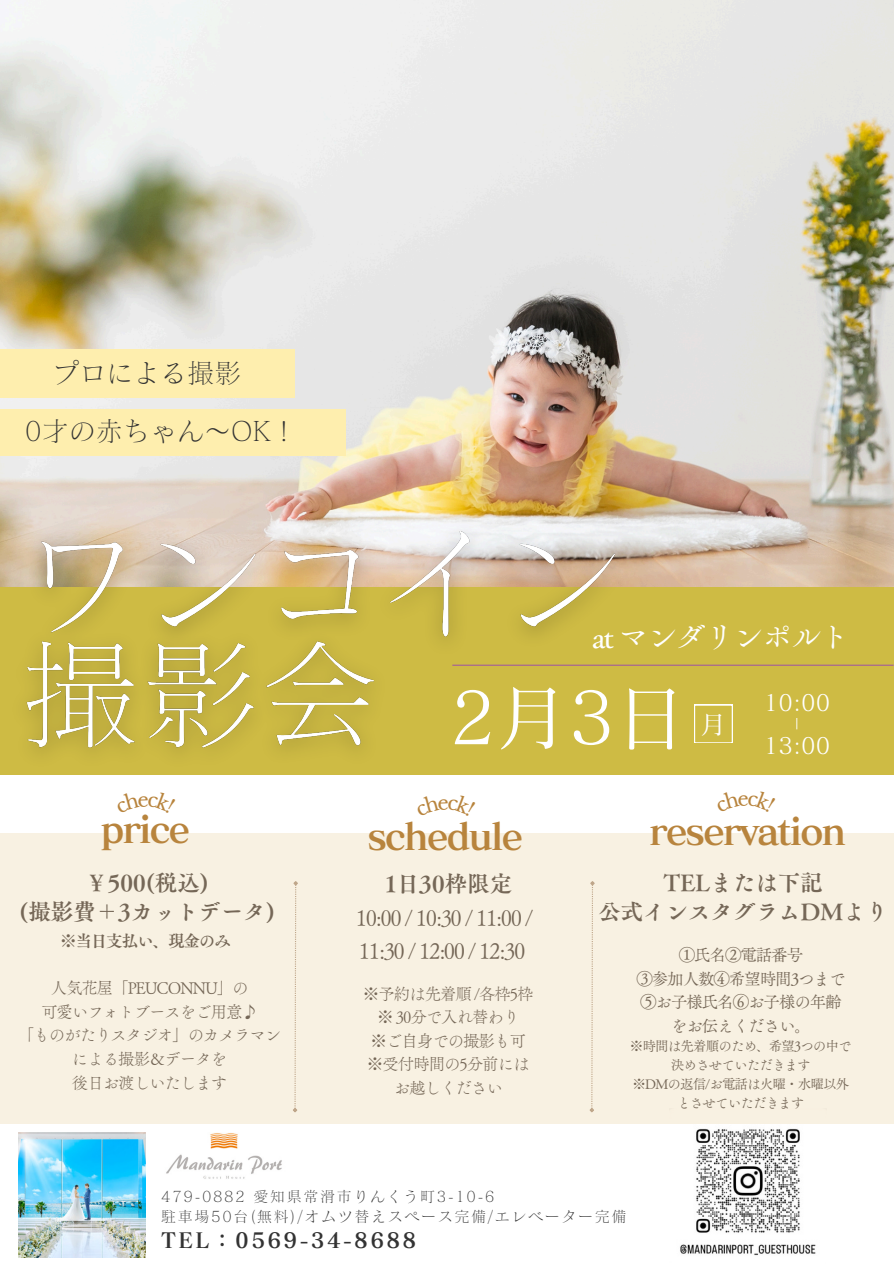
<style>
.page{position:relative;width:894px;height:1264px;background:#fff}
.page>*{position:absolute;margin:0;border:0;box-sizing:border-box;transform-origin:0 0}
.t1{font:72px "Canva Matisse Pro N M";color:#fff}
.t2{font:37.5px "Canva Matisse Pro N B";letter-spacing:-.055em;color:#b8843d}
.t3{font:30.75px "Canva Tsuku A Old Min Pr 6 N R";letter-spacing:-.065em;color:#fff}
.t4{font:27px "Canva Matisse Pro N L";color:#333}
.t5{font:25.65px "Canva Matisse Pro N M";color:#fff}
.t6{font:22.65px "Canva Matisse Pro N M";color:#fff}
.t7{font:22.5px "Canva Tsuku A Old Min Pr 6 N B";color:#756757}
.t8{font:22.5px "Tsuku A Old Min Pr 6 N L";letter-spacing:-.065em;color:#756757}
.t9{font:21px "Canva Matisse Pro N B";letter-spacing:.11em;color:#333}
.t10{font:16.5px "Tsuku A Old Min Pr 6 N L";letter-spacing:-.065em;color:#756757}
.t11{font:16.5px "Canva Tsuku A Old Min Pr 6 N R";letter-spacing:-.065em;color:#756757}
.t12{font:16.5px "Canva Tsuku A Old Min Pr 6 N B";letter-spacing:-.065em;color:#756757}
.t13{font:15px "Canva Matisse Pro N L";letter-spacing:.11em;color:#333}
.t14{font:13.5px "Canva Tsuku A Old Min Pr 6 N R";letter-spacing:-.065em;color:#756757}
</style>
<div class="page">
<img style="left:0;top:0;width:893px;height:587px">
<div style="left:0;top:587px;width:893px;height:188px;background:#cebb44"></div>
<img style="left:0;top:507px;width:643px;height:244px">
<svg style="left:694px;top:704px;width:38px;height:39px"></svg>
<hr style="left:452px;top:664px;width:441px;height:1px;background:#a25d9b">
<div style="left:0;top:349px;width:294px;height:48px;background:#feeeae"></div>
<div style="left:0;top:409px;width:345px;height:46px;background:#feeeae"></div>
<img style="left:669px;top:1123px;width:157px;height:133px">
<div style="left:0;top:833px;width:892px;height:290px;background:#f8f1e2"></div>
<svg style="left:293px;top:881px;width:5px;height:232px"></svg>
<svg style="left:589px;top:881px;width:6px;height:232px"></svg>
<img style="left:166px;top:1133px;width:116px;height:46px">
<img style="left:18px;top:1132px;width:127px;height:125px">
<h6 class="t4" style="left:52px;top:359px;width:190px">プロによる撮影</h6>
<p class="t4" style="left:25px;top:418px;width:274px">0才の赤ちゃん～OK！</p>
<p class="t2" style="left:100px;top:810px;width:91px">price</p>
<p class="t7" style="left:85px;top:871px;width:125px">￥500(税込)</p>
<p class="t7" style="left:19px;top:900px;width:257px">(撮影費＋3カットデータ)</p>
<p class="t12" style="left:60px;top:932px;width:172px">※当日支払い、現金のみ</p>
<p class="t10" style="left:51px;top:979px;width:200px">人気花屋「PEUCONNU」の</p>
<p class="t10" style="left:41px;top:1003px;width:218px">可愛いフォトブースをご用意♪</p>
<p class="t10" style="left:18px;top:1026px;width:265px">「ものがたりスタジオ」のカメラマン</p>
<p class="t10" style="left:72px;top:1050px;width:157px">による撮影＆データを</p>
<p class="t10" style="left:72px;top:1074px;width:157px">後日お渡しいたします</p>
<p class="t3" style="left:592px;top:621px;width:260px">atマンダリンポルト</p>
<p class="t1" style="left:450px;top:680px;width:211px">2月3日</p>
<h2 class="t5" style="left:700px;top:711px;width:21px">月</h2>
<p class="t6" style="left:763px;top:691px;width:68px">10:00</p>
<p class="t6" style="left:763px;top:733px;width:68px">13:00</p>
<p class="t6" style="left:810px;top:718px;width:13px;rotate:90deg">–</p>
<p class="t2" style="left:367px;top:816px;width:157px">schedule</p>
<p class="t7" style="left:384px;top:872px;width:129px">1日 30枠限定</p>
<p class="t8" style="left:355px;top:906px;width:179px">10:00 / 10:30 / 11:00 /</p>
<p class="t8" style="left:359px;top:939px;width:168px">11:30 / 12:00 / 12:30</p>
<p class="t10" style="left:363px;top:985px;width:172px">※予約は先着順 /各枠5枠</p>
<p class="t10" style="left:377px;top:1008px;width:144px">※ 30分で入れ替わり</p>
<p class="t10" style="left:370px;top:1032px;width:157px">※ご自身での撮影も可</p>
<p class="t10" style="left:367px;top:1055px;width:164px">※受付時間の5分前には</p>
<p class="t10" style="left:393px;top:1079px;width:110px">お越しください</p>
<p class="t2" style="left:649px;top:812px;width:199px">reservation</p>
<p class="t7" style="left:663px;top:871px;width:161px">TELまたは下記</p>
<p class="t7" style="left:598px;top:900px;width:291px">公式インスタグラムDMより</p>
<p class="t11" style="left:678px;top:946px;width:126px">①氏名②電話番号</p>
<p class="t11" style="left:636px;top:970px;width:210px">③参加人数④希望時間3つまで</p>
<p class="t11" style="left:640px;top:993px;width:203px">⑤お子様氏名⑥お子様の年齢</p>
<p class="t11" style="left:670px;top:1017px;width:141px">をお伝えください。</p>
<p class="t14" style="left:629px;top:1039px;width:223px">※時間は先着順のため、希望3つの中で</p>
<p class="t14" style="left:670px;top:1058px;width:141px">決めさせていただきます</p>
<p class="t14" style="left:632px;top:1077px;width:218px">※DMの返信/お電話は火曜・水曜以外</p>
<p class="t14" style="left:677px;top:1096px;width:129px">とさせていただきます</p>
<p class="t13" style="left:161px;top:1188px;width:334px">479-0882 愛知県常滑市りんくう町3-10-6</p>
<p class="t13" style="left:161px;top:1208px;width:466px">駐車場50台(無料)/オムツ替えスペース完備/エレベーター完備</p>
<p class="t9" style="left:161px;top:1229px;width:256px">TEL：0569-34-8688</p>
</div>
